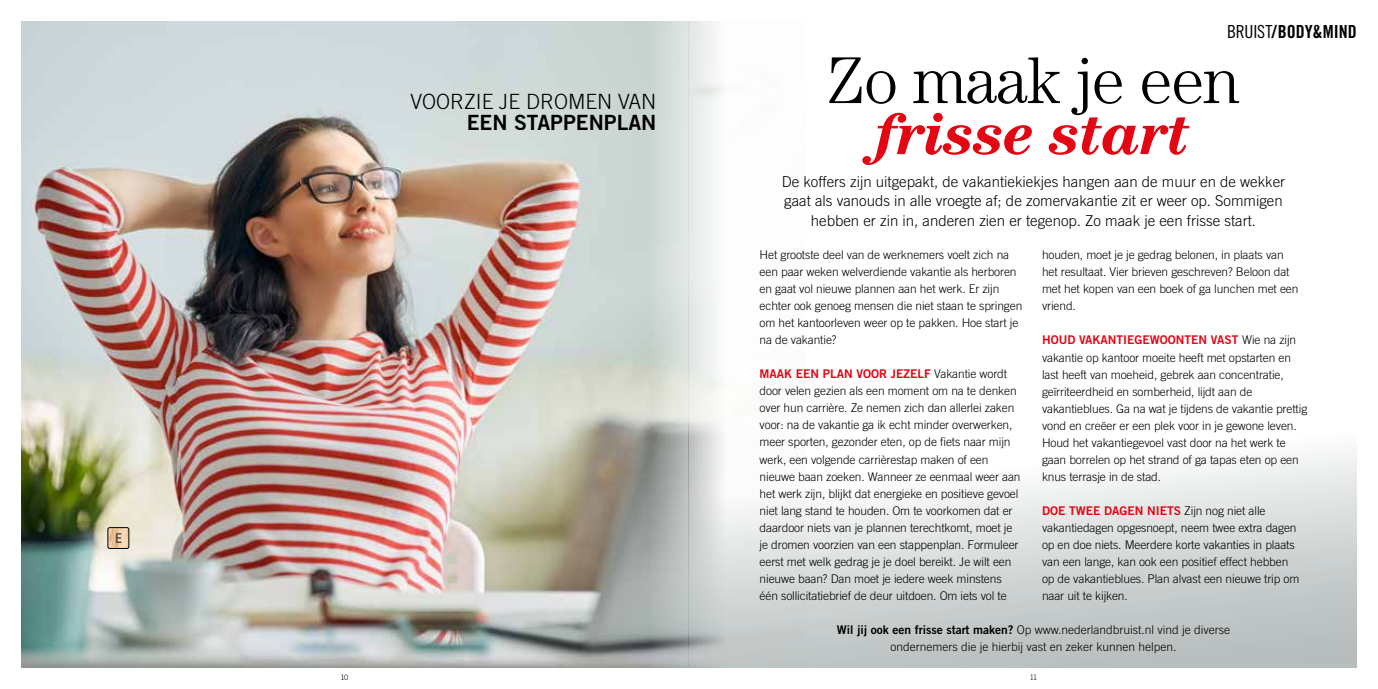
<style>
.page{position:relative;width:1378px;height:689px;background:#fff}
.page>*{position:absolute;margin:0;border:0;box-sizing:border-box;transform-origin:0 0}
.t1{font:300 66.3px "Century Std";letter-spacing:-.02em;color:#000}
.t2{font:italic 700 60px "Century Std";letter-spacing:-.02em;color:#e30613}
.t3{font:300 21px "Trade Gothic LT Std";color:#000}
.t4{font:21px "Trade Gothic LT Std Bd 2";color:#000}
.t5{font:18px "Trade Gothic LT Std Bd Cn 20";color:#000}
.t6{font:300 15px/19.5px "Trade Gothic LT Std";color:#000;text-align:center}
.t7{font:300 12px/17px "Trade Gothic LT Std";letter-spacing:-.01em;color:#000}
.t8{font:12px "Trade Gothic LT Std Bd 2";color:#e30613}
.t9{font:300 7.5px "Trade Gothic LT Std";color:#000}
.s1{font-family:"Trade Gothic LT Std Cn 18"}
.s2{font-family:"Trade Gothic LT Std";font-weight:300;color:#000}
.s3{font-family:"Trade Gothic LT Std Bd 2";font-weight:400}
</style>
<div class="page">
<img style="left:21px;top:21px;width:668px;height:647px">
<svg style="left:118px;top:527px;width:12px;height:21px"></svg>
<img style="left:108px;top:527px;width:10px;height:20px">
<div style="left:108px;top:527px;width:21px;height:22px;border:1px solid #000;border-radius:2px"></div>
<svg style="left:689px;top:21px;width:667px;height:647px"></svg>
<h3 class="t3" style="left:410px;top:89px;width:247px">VOORZIE JE DROMEN VAN</h3>
<h3 class="t4" style="left:467px;top:109px;width:191px">EEN STAPPENPLAN</h3>
<h3 class="t5" style="left:1227px;top:21px;width:131px"><span class="s1">BRUIST</span>/BODY&amp;MIND</h3>
<h1 class="t1" style="left:827px;top:42px;width:414px">Zo maak je een</h1>
<h2 class="t2" style="left:876px;top:99px;width:317px">frisse start</h2>
<p class="t6" style="left:782px;top:171px;width:505px">De koffers zijn uitgepakt, de vakantiekiekjes hangen aan de muur en de wekker gaat als vanouds in alle vroegte af; de zomervakantie zit er weer op. Sommigen hebben er zin in, anderen zien er tegenop. Zo maak je een frisse start.</p>
<p class="t7" style="left:1042px;top:246px;width:258px">houden, moet je je gedrag belonen, in plaats van het resultaat. Vier brieven geschreven? Beloon dat met het kopen van een boek of ga lunchen met een vriend.</p>
<p class="t8" style="left:1042px;top:333px;width:256px">HOUD VAKANTIEGEWOONTEN VAST <span class="s2">Wie na zijn</span></p>
<p class="t7" style="left:1042px;top:349px;width:267px">vakantie op kantoor moeite heeft met opstarten en last heeft van moeheid, gebrek aan concentratie, geïrriteerdheid en somberheid, lijdt aan de vakantieblues. Ga na wat je tijdens de vakantie prettig vond en creëer er een plek voor in je gewone leven.<br>Houd het vakantiegevoel vast door na het werk te gaan borrelen op het strand of ga tapas eten op een knus terrasje in de stad.</p>
<p class="t8" style="left:1042px;top:503px;width:225px">DOE TWEE DAGEN NIETS <span class="s2">Zijn nog niet alle</span></p>
<p class="t7" style="left:1042px;top:519px;width:259px">vakantiedagen opgesnoept, neem twee extra dagen op en doe niets. Meerdere korte vakanties in plaats van een lange, kan ook een positief effect hebben op de vakantieblues. Plan alvast een nieuwe trip om naar uit te kijken.</p>
<p class="t7" style="left:759px;top:246px;width:264px">Het grootste deel van de werknemers voelt zich na een paar weken welverdiende vakantie als herboren en gaat vol nieuwe plannen aan het werk. Er zijn echter ook genoeg mensen die niet staan te springen om het kantoorleven weer op te pakken. Hoe start je na de vakantie?</p>
<p class="t8" style="left:759px;top:367px;width:249px">MAAK EEN PLAN VOOR JEZELF <span class="s2">Vakantie wordt</span></p>
<p class="t7" style="left:759px;top:382px;width:262px">door velen gezien als een moment om na te denken over hun carrière. Ze nemen zich dan allerlei zaken voor: na de vakantie ga ik echt minder overwerken, meer sporten, gezonder eten, op de fiets naar mijn werk, een volgende carrièrestap maken of een nieuwe baan zoeken. Wanneer ze eenmaal weer aan het werk zijn, blijkt dat energieke en positieve gevoel niet lang stand te houden. Om te voorkomen dat er daardoor niets van je plannen terechtkomt, moet je je dromen voorzien van een stappenplan. Formuleer eerst met welk gedrag je je doel bereikt. Je wilt een nieuwe baan? Dan moet je iedere week minstens één sollicitatiebrief de deur uitdoen. Om iets vol te</p>
<p class="t7" style="left:837px;top:621px;width:395px;text-align:center"><span class="s3">Wil jij ook een frisse start maken?</span> Op www.nederlandbruist.nl vind je diverse ondernemers die je hierbij vast en zeker kunnen helpen.</p>
<p class="t9" style="left:341px;top:672px;width:9px">10</p>
<p class="t9" style="left:1029px;top:672px;width:9px">11</p>
</div>
